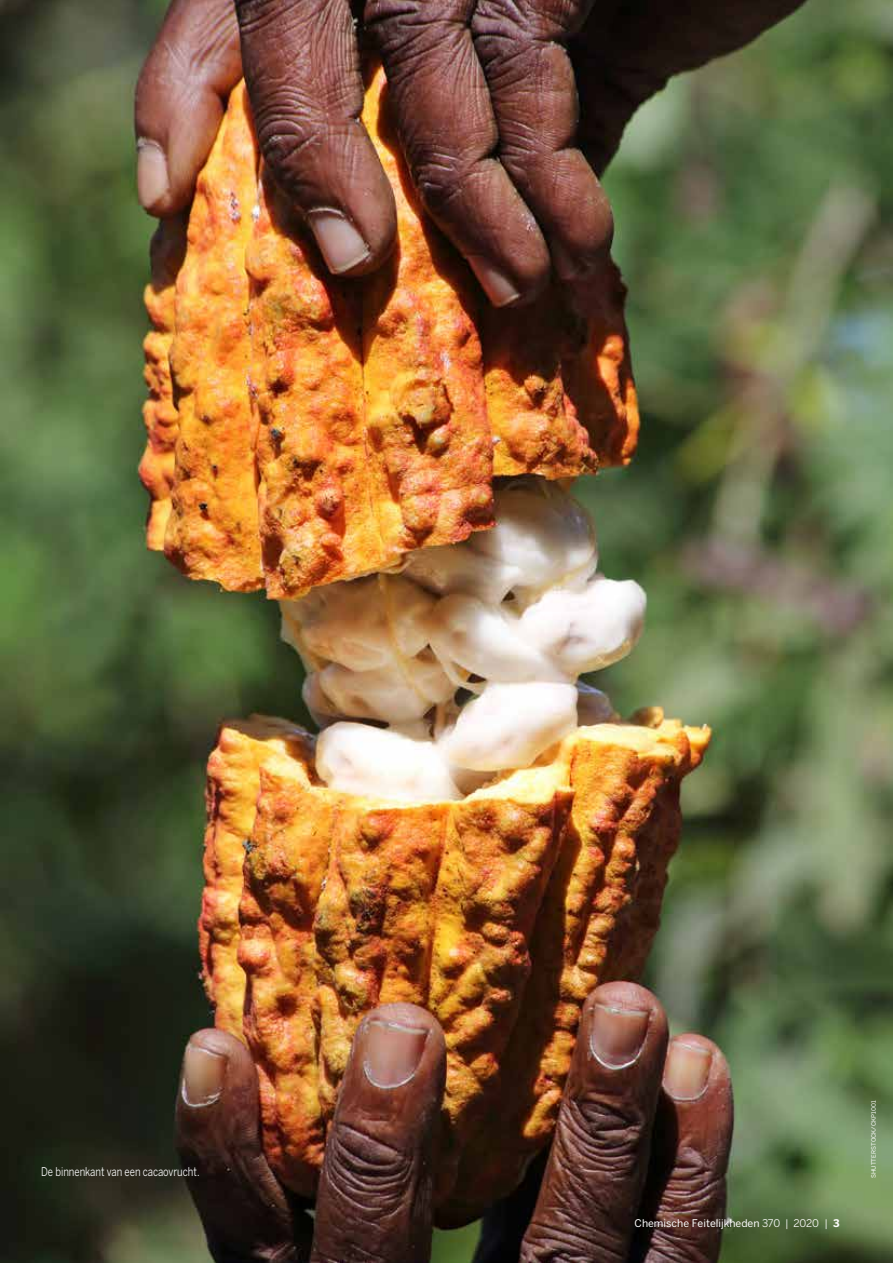
<style>
.page{position:relative;width:893px;height:1263px;background:#fff}
.page>*{position:absolute;margin:0;border:0;box-sizing:border-box;transform-origin:0 0}
.t1{font:12px "Benton Sans";color:#fff;scale:.8 1}
.t2{font:10.5px "Benton Sans";color:#fff}
.t3{font:6px "Benton Sans";color:#fff}
.s1{font-style:inherit}
.s2{font-weight:700}
</style>
<div class="page">
<img style="left:0;top:0;width:893px;height:1263px">
<p class="t1" style="left:41px;top:1165px;width:199px">De binnenkant van een cacaovrucht.</p>
<p class="t2" style="left:635px;top:1217px;width:207px">Chemische Feitelijkheden <span class="s1">370 | 2020 |</span> <span class="s2">3</span></p>
<p class="t3" style="left:870px;top:1178px;width:79px;rotate:-90deg">SHUTTERSTOCK/CKP1001</p>
</div>
